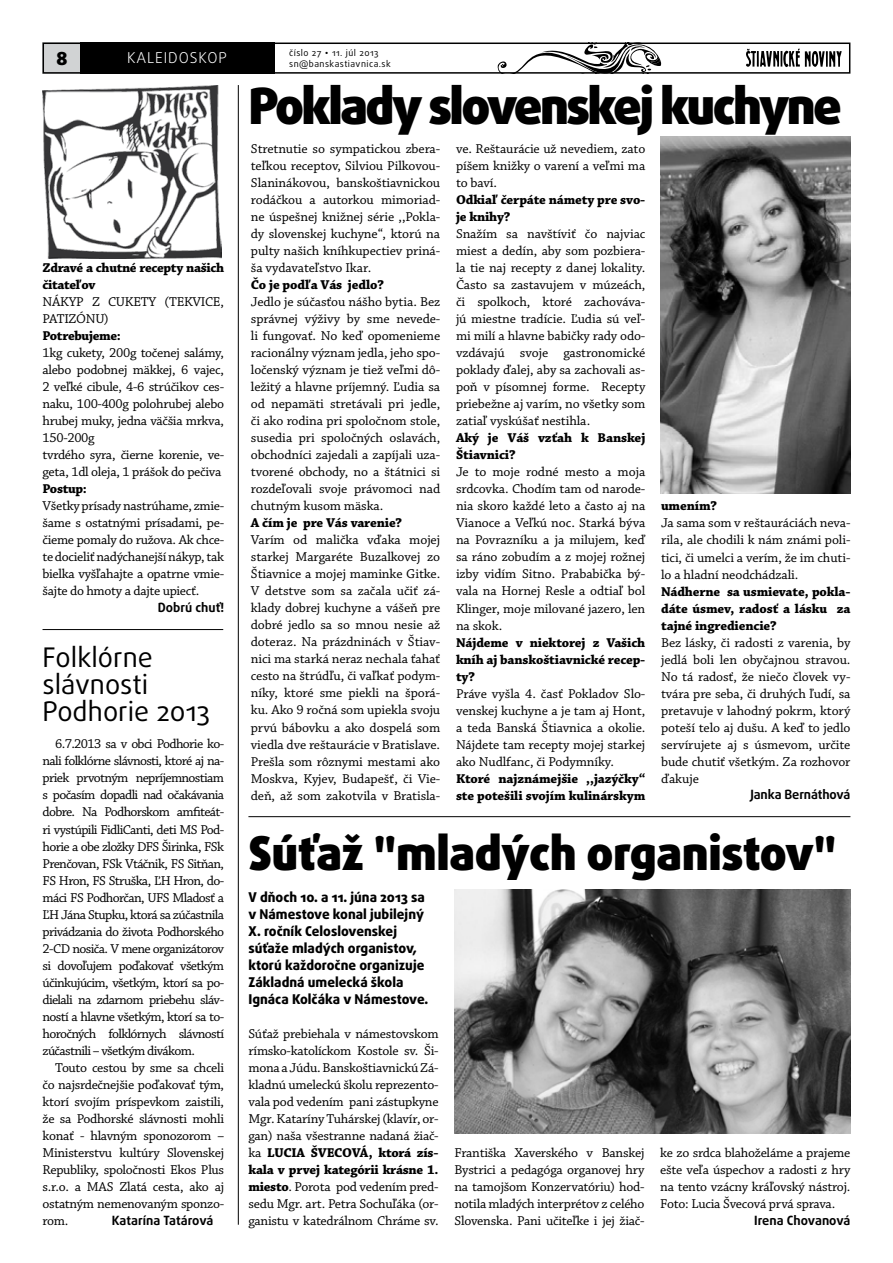
<style>
.page{position:relative;width:893px;height:1263px;background:#fff}
.page>*{position:absolute;margin:0;border:0;box-sizing:border-box;transform-origin:0 0}
.t1{font:900 49.8px "Daxline Pro";letter-spacing:-.05em;color:#000}
.t2{font:900 46.5px "Daxline Pro";letter-spacing:-.01em;color:#000}
.t3{font:27px/27px "Daxline Pro";color:#000}
.t4{font:900 18px "Daxline Pro";color:#000}
.t5{font:300 15px "Daxline Pro";letter-spacing:.06em;color:#fff}
.t6{font:13.5px/17px "Chaparral Pro Capt";letter-spacing:-.02em;color:#000;text-align:justify}
.t7{font:700 13.5px/17px "Chaparral Pro";letter-spacing:-.01em;color:#000}
.t8{font:800 13.5px/17px "Daxline Pro";color:#000}
.t9{font:700 12.75px "Daxline Pro";letter-spacing:-.01em;color:#000}
.t10{font:9px "Daxline Pro";letter-spacing:.05em;color:#000}
.s1{font-family:"Gill Sans MT Pro"}
.s2{font-family:"Chaparral Pro Capt";font-weight:400}
.s3{font-family:"Chaparral Pro";font-weight:700}
</style>
<div class="page">
<div style="left:43px;top:43px;width:46px;height:31px;background:#d1d3d4"></div>
<svg style="left:497px;top:46px;width:165px;height:25px"></svg>
<div style="left:43px;top:43px;width:807px;height:31px;border:2px solid #000"></div>
<div style="left:80px;top:43px;width:194px;height:31px;background:#000"></div>
<svg style="left:746px;top:49px;width:96px;height:18px"></svg>
<hr style="left:238px;top:85px;width:1px;height:1140px;background:#000">
<hr style="left:43px;top:629px;width:180px;height:1px;background:#000">
<hr style="left:248px;top:816px;width:602px;height:1px;background:#000">
<img style="left:43px;top:85px;width:178px;height:173px">
<img style="left:660px;top:136px;width:190px;height:357px">
<img style="left:454px;top:890px;width:396px;height:244px">
<h3 class="t4" style="left:56px;top:46px;width:12px">8</h3>
<p class="t10" style="left:289px;top:47px;width:91px">číslo 27 <span class="s1">•</span> 11. júl 2013</p>
<p class="t5" style="left:127px;top:48px;width:101px">KALEI DOSKOP</p>
<p class="t10" style="left:289px;top:58px;width:103px">sn@banskastiavnica.sk</p>
<p class="t7" style="left:43px;top:260px;width:183px">Zdravé a chutné recepty našich čitateľov</p>
<p class="t6" style="left:43px;top:294px;width:183px">NÁKYP Z CUKETY (TEKVICE,<br>PATIZÓNU)</p>
<p class="t7" style="left:43px;top:328px;width:80px">Potrebujeme:</p>
<p class="t6" style="left:43px;top:345px;width:183px;text-align:left">1kg cukety, 200g točenej salámy, alebo podobnej mäkkej, 6 vajec,<br>2 veľké cibule, 4-6 strúčikov ces&shy;naku, 100-400g polohrubej alebo hrubej muky, jedna väčšia mrkva,<br>150-200g<br>tvrdého syra, čierne korenie, ve&shy;geta, 1dl oleja, 1 prášok do pečiva</p>
<p class="t7" style="left:43px;top:481px;width:46px">Postup:</p>
<p class="t6" style="left:43px;top:498px;width:183px">Všetky prísady nastrúhame, zmie&shy;šame s ostatnými prísadami, pe&shy;čieme pomaly do ružova. Ak chce&shy;te docieliť nadýchanejší nákyp, tak bielka vyšľahajte a opatrne vmie&shy;šajte do hmoty a dajte upiecť.</p>
<p class="t9" style="left:158px;top:599px;width:68px">Dobrú chuť!</p>
<h3 class="t3" style="left:43px;top:644px;width:169px">Folklórne slávnosti<br>Podhorie 2013</h3>
<p class="t6" style="left:43px;top:736px;width:183px;text-indent:13px">6.7.2013 sa v obci Podhorie ko&shy;nali folklórne slávnosti, ktoré aj na&shy;priek prvotným nepríjemnostiam s počasím dopadli nad očakávania dobre. Na Podhorskom amfiteát&shy;ri vystúpili FidliCanti, deti MS Pod&shy;horie a obe zložky DFS Širinka, FSk Prenčovan, FSk Vtáčnik, FS Sitňan, FS Hron, FS Struška, ĽH Hron, do&shy;máci FS Podhorčan, UFS Mladosť a ĽH Jána Stupku, ktorá sa zúčastnila privádzania do života Podhorského 2-CD nosiča. V mene organizátorov si dovoľujem poďakovať všetkým účinkujúcim, všetkým, ktorí sa po&shy;dielali na zdarnom priebehu sláv&shy;ností a hlavne všetkým, ktorí sa to&shy;horočných folklórnych slávností zúčastnili – všetkým divákom.</p>
<p class="t6" style="left:43px;top:1059px;width:183px;text-indent:13px">Touto cestou by sme sa chceli čo najsrdečnejšie poďakovať tým, ktorí svojím príspevkom zaistili, že sa Podhorské slávnosti mohli konať - hlavným sponozorom – Ministerstvu kultúry Slovenskej Republiky, spoločnosti Ekos Plus s.r.o. a MAS Zlatá cesta, ako aj ostatným nemenovaným sponzo&shy;rom.</p>
<p class="t9" style="left:112px;top:1212px;width:103px">Katarína Tatárová</p>
<h1 class="t1" style="left:248px;top:73px;width:595px">Poklady slovenskej kuchyne</h1>
<p class="t6" style="left:251px;top:141px;width:191px">Stretnutie so sympatickou zbera&shy;teľkou receptov, Silviou Pilkovou-Slaninákovou, banskoštiavnickou rodáčkou a autorkou mimoriad&shy;ne úspešnej knižnej série ,,Pokla&shy;dy slovenskej kuchyne“, ktorú na pulty našich kníhkupectiev priná&shy;ša vydavateľstvo Ikar.</p>
<p class="t7" style="left:251px;top:277px;width:135px">Čo je podľa Vás jedlo?</p>
<p class="t6" style="left:251px;top:294px;width:191px">Jedlo je súčasťou nášho bytia. Bez správnej výživy by sme nevede&shy;li fungovať. No keď opomenieme racionálny význam jedla, jeho spo&shy;ločenský význam je tiež veľmi dô&shy;ležitý a hlavne príjemný. Ľudia sa od nepamäti stretávali pri jedle, či ako rodina pri spoločnom stole, susedia pri spoločných oslavách, obchodníci zajedali a zapíjali uza&shy;tvorené obchody, no a štátnici si rozdeľovali svoje právomoci nad chutným kusom mäska.</p>
<p class="t7" style="left:251px;top:515px;width:153px">A čím je pre Vás varenie?</p>
<p class="t6" style="left:251px;top:532px;width:191px">Varím od malička vďaka mojej starkej Margaréte Buzalkovej zo Štiavnice a mojej maminke Gitke.<br>V detstve som sa začala učiť zá&shy;klady dobrej kuchyne a vášeň pre dobré jedlo sa so mnou nesie až doteraz. Na prázdninách v Štiav&shy;nici ma starká neraz nechala ťahať cesto na štrúdľu, či vaľkať podym&shy;níky, ktoré sme piekli na šporá&shy;ku. Ako 9 ročná som upiekla svoju prvú bábovku a ako dospelá som viedla dve reštaurácie v Bratislave.<br>Prešla som rôznymi mestami ako Moskva, Kyjev, Budapešť, či Vie&shy;deň, až som zakotvila v Bratisla-</p>
<p class="t6" style="left:456px;top:141px;width:191px">ve. Reštaurácie už nevediem, zato píšem knižky o varení a veľmi ma to baví.</p>
<p class="t7" style="left:456px;top:192px;width:191px">Odkiaľ čerpáte námety pre svo&shy;je knihy?</p>
<p class="t6" style="left:456px;top:226px;width:191px">Snažím sa navštíviť čo najviac miest a dedín, aby som pozbiera&shy;la tie naj recepty z danej lokality.<br>Často sa zastavujem v múzeách, či spolkoch, ktoré zachováva&shy;jú miestne tradície. Ľudia sú veľ&shy;mi milí a hlavne babičky rady odo&shy;vzdávajú svoje gastronomické poklady ďalej, aby sa zachovali as&shy;poň v písomnej forme. Recepty priebežne aj varím, no všetky som zatiaľ vyskúšať nestihla.</p>
<p class="t7" style="left:456px;top:430px;width:191px">Aký je Váš vzťah k Banskej<br>Štiavnici?</p>
<p class="t6" style="left:456px;top:464px;width:191px">Je to moje rodné mesto a moja srdcovka. Chodím tam od narode&shy;nia skoro každé leto a často aj na Vianoce a Veľkú noc. Starká býva na Povrazníku a ja milujem, keď sa ráno zobudím a z mojej rožnej izby vidím Sitno. Prababička bý&shy;vala na Hornej Resle a odtiaľ bol Klinger, moje milované jazero, len na skok.</p>
<p class="t7" style="left:456px;top:634px;width:191px;text-align:justify">Nájdeme v niektorej z Vašich kníh aj banskoštiavnické recep&shy;ty?</p>
<p class="t6" style="left:456px;top:685px;width:191px">Práve vyšla 4. časť Pokladov Slo&shy;venskej kuchyne a je tam aj Hont, a teda Banská Štiavnica a okolie.<br>Nájdete tam recepty mojej starkej ako Nudlfanc, či Podymníky.</p>
<p class="t7" style="left:456px;top:770px;width:191px">Ktoré najznámejšie ,,jazýčky“ ste potešili svojím kulinárskym</p>
<p class="t7" style="left:661px;top:498px;width:57px">umením?</p>
<p class="t6" style="left:661px;top:515px;width:191px">Ja sama som v reštauráciách neva&shy;rila, ale chodili k nám známi poli&shy;tici, či umelci a verím, že im chuti&shy;lo a hladní neodchádzali.</p>
<p class="t7" style="left:661px;top:583px;width:191px;text-align:justify">Nádherne sa usmievate, pokla&shy;dáte úsmev, radosť a lásku za tajné ingrediencie?</p>
<p class="t6" style="left:661px;top:634px;width:191px">Bez lásky, či radosti z varenia, by jedlá boli len obyčajnou stravou.<br>No tá radosť, že niečo človek vy&shy;tvára pre seba, či druhých ľudí, sa pretavuje v lahodný pokrm, ktorý poteší telo aj dušu. A keď to jedlo servírujete aj s úsmevom, určite bude chutiť všetkým. Za rozhovor ďakuje</p>
<p class="t9" style="left:750px;top:786px;width:101px">Janka Bernáthová</p>
<h2 class="t2" style="left:248px;top:822px;width:590px">Súťaž "mladých organistov"</h2>
<p class="t8" style="left:248px;top:888px;width:181px">V dňoch 10. a 11. júna 2013 sa v Námestove konal jubilejný<br>X. ročník Celoslovenskej súťaže mladých organistov, ktorú každoročne organizuje<br>Základná umelecká škola<br>Ignáca Kolčáka v Námestove.</p>
<p class="t6" style="left:248px;top:1025px;width:192px">Súťaž prebiehala v námestovskom rímsko-katolíckom Kostole sv. Ši&shy;mona a Júdu. Banskoštiavnickú Zá&shy;kladnú umeleckú školu reprezento&shy;vala pod vedením pani zástupkyne Mgr. Kataríny Tuhárskej (klavír, or&shy;gan) naša všestranne nadaná žiač-</p>
<p class="t7" style="left:248px;top:1144px;width:192px"><span class="s2">ka</span> LUCIA ŠVECOVÁ, ktorá zís&shy;kala v prvej kategórii krásne 1.</p>
<p class="t6" style="left:248px;top:1178px;width:192px"><span class="s3">miesto</span>. Porota pod vedením pred&shy;sedu Mgr. art. Petra Sochuľáka (or&shy;ganistu v katedrálnom Chráme sv.</p>
<p class="t6" style="left:454px;top:1144px;width:192px">Františka Xaverského v Banskej Bystrici a pedagóga organovej hry na tamojšom Konzervatóriu) hod&shy;notila mladých interprétov z celého Slovenska. Pani učiteľke i jej žiač-</p>
<p class="t6" style="left:660px;top:1144px;width:192px">ke zo srdca blahoželáme a prajeme ešte veľa úspechov a radosti z hry na tento vzácny kráľovský nástroj.<br>Foto: Lucia Švecová prvá sprava.</p>
<p class="t9" style="left:754px;top:1212px;width:98px">Irena Chovanová</p>
</div>
